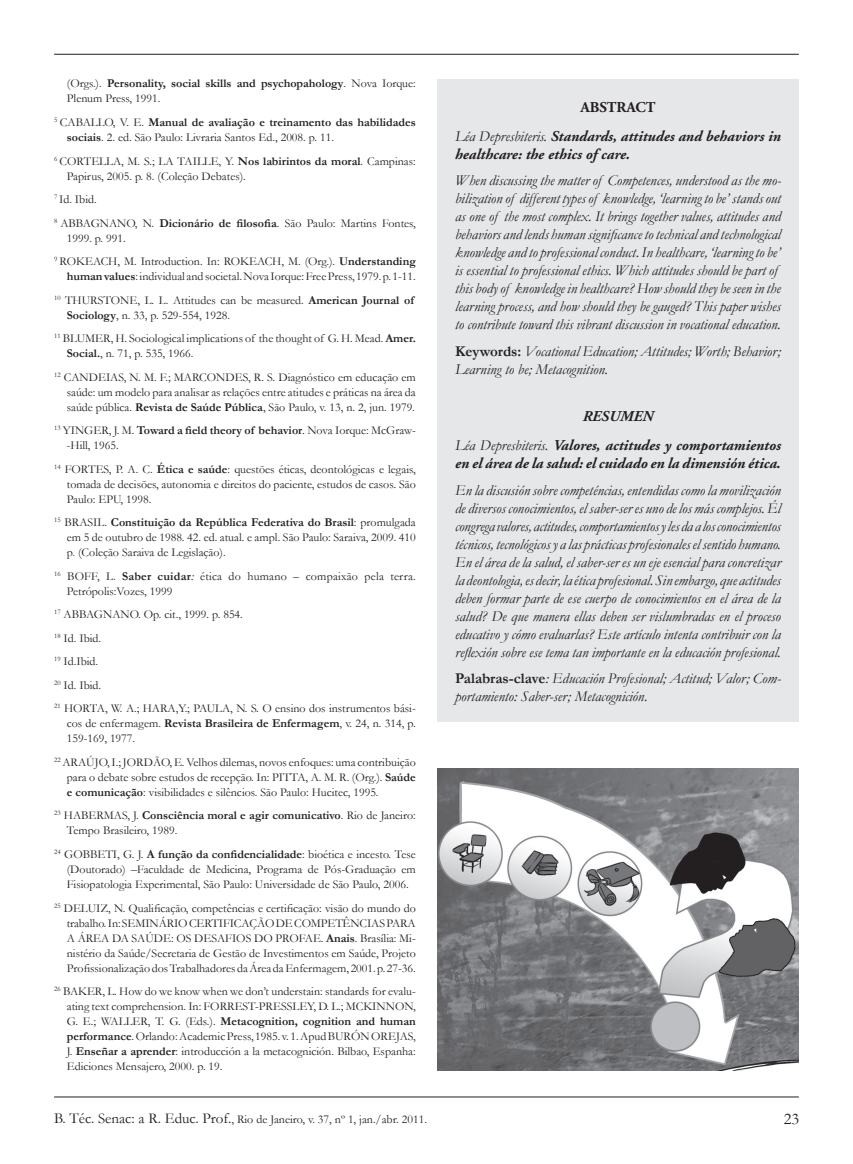
<style>
.page{position:relative;width:853px;height:1164px;background:#fff}
.page>*{position:absolute;margin:0;border:0;box-sizing:border-box;transform-origin:0 0}
.t1{font:16.5px "Garamond";color:#231f20}
.t2{font:italic 15px/18px "Garamond";color:#231f20}
.t3{font:italic 700 15px/28.7px "Adobe Garamond";color:#231f20;text-align:center}
.t4{font:12px/15px "Garamond";color:#231f20}
.t5{font:700 12px/15px "Garamond";color:#231f20}
.s1{font-weight:400}
.s2{font-weight:700}
.s3{font-style:italic}
.s4{color:#3853a3}
.s5{font-style:normal}
.s6{font-family:"Garamond";font-weight:400}
.s7{font-weight:700;font-style:normal}
.s8{font-size:15px}
</style>
<div class="page">
<hr style="left:54px;top:54px;width:744px;height:1px;background:#231f20">
<hr style="left:54px;top:1096px;width:744px;height:1px;background:#231f20">
<div style="left:437px;top:80px;width:361px;height:642px;background:#e6e7e9"></div>
<img style="left:437px;top:768px;width:361px;height:302px">
<p class="t5" style="left:67px;top:76px;width:350px"><span class="s1">(Orgs.).</span> Personality, social skills and psychopahology<span class="s1">. Nova Iorque:<br>Plenum Press, 1991.</span></p>
<p class="t4" style="left:67px;top:115px;width:350px;text-indent:-13px"><sup>5</sup> CABALLO, V. E. <span class="s2">Manual de avaliação e treinamento das habilidades sociais</span>. 2. ed. São Paulo: Livraria Santos Ed., 2008. p. 11.</p>
<p class="t4" style="left:67px;top:153px;width:350px;text-indent:-13px"><sup>6</sup> CORTELLA, M. S.; LA TAILLE, Y. <span class="s2">Nos labirintos da moral</span>. Campinas:<br>Papirus, 2005. p. 8. (Coleção Debates).</p>
<p class="t4" style="left:54px;top:187px;width:363px;line-height:23.5px"><sup>7</sup> Id. Ibid.<br><sup>8</sup> ABBAGNANO, N. <span class="s2">Dicionário de filosofia</span>. São Paulo: Martins Fontes,</p>
<p class="t4" style="left:54px;top:226px;width:363px;line-height:23.5px;text-indent:13px">1999. p. 991.<br><sup>9</sup> ROKEACH, M. Introduction. In: ROKEACH, M. (Org.). <span class="s2">Understanding</span></p>
<p class="t4" style="left:54px;top:264px;width:363px;line-height:23.5px;text-align:right"><span class="s2">human values</span>: individual and societal. Nova Iorque: Free Press, 1979. p. 1-11.<br><sup>10</sup> THURSTONE, L. L. Attitudes can be measured. <span class="s2">American Journal of</span></p>
<p class="t4" style="left:54px;top:303px;width:363px;line-height:23.5px;text-indent:13px"><span class="s2">Sociology</span>, n. 33, p. 529-554, 1928.<br><sup>11</sup> BLUMER, H. Sociological implications of the thought of G. H. Mead. <span class="s2">Amer.</span></p>
<p class="t4" style="left:54px;top:341px;width:363px;line-height:23.5px;text-indent:13px"><span class="s2">Social.</span>, n. 71, p. 535, 1966.<br><sup>12</sup> CANDEIAS, N. M. F.; MARCONDES, R. S. Diagnóstico em educação em</p>
<p class="t4" style="left:67px;top:384px;width:350px">saúde: um modelo para analisar as relações entre atitudes e práticas na área da saúde pública. <span class="s2">Revista de Saúde Pública</span>, São Paulo, v. 13, n. 2, jun. 1979.</p>
<p class="t4" style="left:67px;top:423px;width:350px;text-indent:-13px"><sup>13</sup> YINGER, J. M. <span class="s2">Toward a field theory of behavior</span><span class="s3">.</span> Nova Iorque: McGraw--Hill, 1965.</p>
<p class="t4" style="left:67px;top:461px;width:350px;text-align:justify;text-indent:-13px"><sup>14</sup> FORTES, P. A. C. <span class="s2">Ética e saúde</span>: questões éticas, deontológicas e legais, tomada de decisões, autonomia e direitos do paciente, estudos de casos<span class="s3">.</span> São Paulo: EPU, 1998.</p>
<p class="t4" style="left:67px;top:515px;width:350px;text-align:justify;text-indent:-13px"><sup>15</sup> BRASIL. <span class="s2">Constituição da República Federativa do Brasil</span>: promulgada em 5 de outubro de 1988. 42. ed. atual. e ampl. São Paulo: Saraiva, 2009. 410 p<span class="s4">.</span> (Coleção Saraiva de Legislação).</p>
<p class="t4" style="left:67px;top:568px;width:350px;text-indent:-13px"><sup>16</sup> BOFF, L. <span class="s2">Saber cuidar</span><span class="s3">:</span> ética do humano – compaixão pela terra.<br>Petrópolis:Vozes, 1999</p>
<p class="t4" style="left:54px;top:602px;width:363px;line-height:23.5px"><sup>17</sup> ABBAGNANO. Op. cit., 1999. p. 854.<br><sup>18</sup> Id. Ibid.<br><sup>19</sup> Id.Ibid.<br><sup>20</sup> Id. Ibid.<br><sup>21</sup> HORTA, W. A.; HARA,Y.; PAULA, N. S. O ensino dos instrumentos bási-</p>
<p class="t4" style="left:67px;top:716px;width:350px">cos de enfermagem. <span class="s2">Revista Brasileira de Enfermagem</span>, v. 24, n. 314, p.<br>159-169, 1977.</p>
<p class="t4" style="left:67px;top:754px;width:350px;text-align:justify;text-indent:-13px"><sup>22</sup> ARAÚJO, I.; JORDÃO, E. Velhos dilemas, novos enfoques: uma contribuição para o debate sobre estudos de recepção. In: PITTA, A. M. R. (Org.). <span class="s2">Saúde e comunicação</span>: visibilidades e silêncios. São Paulo: Hucitec, 1995.</p>
<p class="t4" style="left:67px;top:808px;width:350px;text-indent:-13px"><sup>23</sup> HABERMAS, J. <span class="s2">Consciência moral e agir comunicativo</span>. Rio de Janeiro:<br>Tempo Brasileiro, 1989.</p>
<p class="t4" style="left:67px;top:846px;width:350px;text-align:justify;text-indent:-13px"><sup>24</sup> GOBBETI, G. J. <span class="s2">A função da confidencialidade</span>: bioética e incesto. Tese (Doutorado) –Faculdade de Medicina, Programa de Pós-Graduação em Fisiopatologia Experimental, São Paulo: Universidade de São Paulo, 2006.</p>
<p class="t4" style="left:67px;top:900px;width:350px;text-align:justify;text-indent:-13px"><sup>25</sup> DELUIZ, N. Qualificação, competências e certificação: visão do mundo do trabalho. In: SEMINÁRIO CERTIFICAÇÃO DE COMPETÊNCIAS PARA A ÁREA DA SAÚDE: OS DESAFIOS DO PROFAE. <span class="s2">Anais</span>. Brasília: Mi&shy;nistério da Saúde/Secretaria de Gestão de Investimentos em Saúde, Projeto Profissionalização dos Trabalhadores da Área da Enfermagem, 2001. p. 27-36.</p>
<p class="t4" style="left:67px;top:983px;width:350px;text-align:justify;text-indent:-13px"><sup>26</sup> BAKER, L. How do we know when we don’t understain: standards for evalu&shy;ating text comprehension. In: FORREST-PRESSLEY, D. L.; MCKINNON, G. E.; WALLER, T. G. (Eds.). <span class="s2">Metacognition, cognition and human performance</span>. Orlando: Academic Press, 1985. v. 1. Apud BURÓN OREJAS, J. <span class="s2">Enseñar a aprender</span>: introducción a la metacognición. Bilbao, Espanha:<br>Ediciones Mensajero, 2000. p. 19.</p>
<p class="t3" style="left:455px;top:93px;width:327px"><span class="s5">ABSTRACT<br></span><span class="s6">Léa Depresbiteris.</span> Standards, attitudes and behaviors in</p>
<p class="t3" style="left:455px;top:140px;width:176px">healthcare: the ethics of care.</p>
<p class="t2" style="left:455px;top:171px;width:327px">When discussing the matter of Competences, understood as the mo&shy;bilization of different types of knowledge, ‘learning to be’ stands out as one of the most complex. It brings together values, attitudes and behaviors and lends human significance to technical and technological knowledge and to professional conduct. In healthcare, ‘learning to be’ is essential to professional ethics. Which attitudes should be part of this body of knowledge in healthcare? How should they be seen in the learning process, and how should they be gauged? This paper wishes to contribute toward this vibrant discussion in vocational education.</p>
<p class="t2" style="left:455px;top:341px;width:327px"><span class="s7">Keywords:</span> Vocational Education; Attitudes; Worth; Behavior;<br>Learning to be; Metacognition.</p>
<p class="t3" style="left:455px;top:402px;width:327px">RESUMEN<br><span class="s6">Léa Depresbiteris.</span> Valores, actitudes y comportamientos</p>
<p class="t3" style="left:455px;top:449px;width:327px">en el área de la salud: el cuidado en la dimensión ética.</p>
<p class="t2" style="left:455px;top:480px;width:327px;text-align:justify">En la discusión sobre competéncias, entendidas como la movilización de diversos conocimientos, el saber-ser es uno de los más complejos. Él congrega valores, actitudes, comportamientos y les da a los conocimientos técnicos, tecnológicos y a las prácticas profesionales el sentido humano.<br>En el área de la salud, el saber-ser es un eje esencial para concretizar la deontologia, es decir, la ética profesional. Sin embargo, que actitudes deben formar parte de ese cuerpo de conocimientos en el área de la salud? De que manera ellas deben ser vislumbradas en el proceso educativo y cómo evaluarlas? Este artículo intenta contribuir con la reflexión sobre ese tema tan importante en la educación profesional.</p>
<p class="t2" style="left:455px;top:669px;width:327px"><span class="s7">Palabras-clave</span>: Educación Profesional; Actitud; Valor; Com&shy;portamiento: Saber-ser; Metacognición.</p>
<p class="t4" style="left:54px;top:1111px;width:374px"><span class="s8">B. Téc. Senac: a R. Educ. Prof.</span>, Rio de Janeiro, v. 37, nº 1, jan./abr. 2011.</p>
<h1 class="t1" style="left:783px;top:1108px;width:17px">23</h1>
</div>
